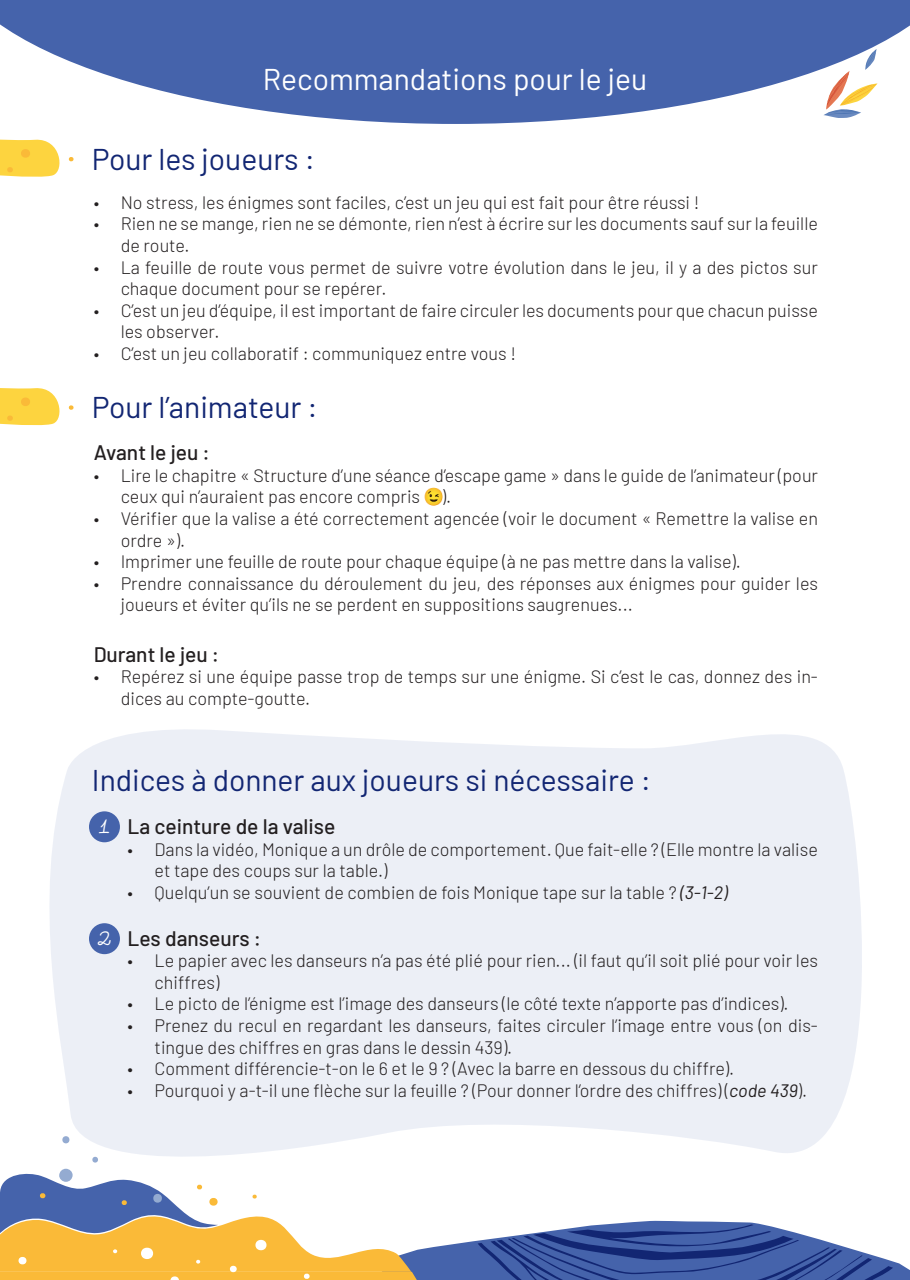
<style>
.page{position:relative;width:910px;height:1280px;background:#fff}
.page>*{position:absolute;margin:0;border:0;box-sizing:border-box;transform-origin:0 0}
.Titre_3{font:30px "Barlow";color:#122673}
.Titre_3_blanc{font:30px "Barlow";color:#fff}
.Numéros{font:27px "Bad Script";color:#fff}
.t1{font:500 21px "Barlow";color:#231f20}
.t2{font:300 18px/21.6px "Barlow";color:#231f20}
.s1{font-weight:400;font-style:italic}
</style>
<div class="page">
<div style="left:49px;top:729px;width:813px;height:407px;background:#eceff6"></div>
<svg style="left:0;top:0;width:910px;height:124px;fill:#4563ab"></svg>
<svg style="left:0;top:1136px;width:910px;height:144px"></svg>
<svg style="left:0;top:139px;width:74px;height:38px"></svg>
<svg style="left:0;top:388px;width:74px;height:38px"></svg>
<div style="left:89px;top:811px;width:31px;height:31px;background:#4563ab;border-radius:50%"></div>
<div style="left:89px;top:923px;width:31px;height:31px;background:#4563ab;border-radius:50%"></div>
<svg style="left:823px;top:49px;width:54px;height:69px"></svg>
<img style="left:424px;top:487px;width:19px;height:19px">
<p class="Titre_3_blanc" style="left:263px;top:57px;width:386px">Recommandations pour le jeu</p>
<p class="Titre_3" style="left:92px;top:137px;width:224px">Pour les joueurs :</p>
<p class="t2" style="left:94px;top:190px;width:607px">• No stress, les énigmes sont faciles, c’est un jeu qui est fait pour être réussi !</p>
<p class="t2" style="left:121px;top:212px;width:699px;text-indent:-27px">• Rien ne se mange, rien ne se démonte, rien n’est à écrire sur les documents sauf sur la feuille de route.</p>
<p class="t2" style="left:121px;top:255px;width:699px;text-indent:-27px">• La feuille de route vous permet de suivre votre évolution dans le jeu, il y a des pictos sur chaque document pour se repérer.</p>
<p class="t2" style="left:121px;top:298px;width:699px;text-indent:-27px">• C’est un jeu d’équipe, il est important de faire circuler les documents pour que chacun puisse les observer.</p>
<p class="t2" style="left:94px;top:341px;width:424px">• C’est un jeu collaboratif : communiquez entre vous !</p>
<p class="Titre_3" style="left:92px;top:385px;width:227px">Pour l’animateur :</p>
<p class="t1" style="left:94px;top:437px;width:118px">Avant le jeu :</p>
<p class="t2" style="left:121px;top:463px;width:699px;text-indent:-27px">• Lire le chapitre « Structure d’une séance d’escape game » dans le guide de l’animateur (pour ceux qui n’auraient pas encore compris ).</p>
<p class="t2" style="left:121px;top:506px;width:699px;text-indent:-27px">• Vérifier que la valise a été correctement agencée (voir le document « Remettre la valise en ordre »).</p>
<p class="t2" style="left:94px;top:549px;width:649px">• Imprimer une feuille de route pour chaque équipe (à ne pas mettre dans la valise).</p>
<p class="t2" style="left:121px;top:571px;width:699px;text-indent:-27px">• Prendre connaissance du déroulement du jeu, des réponses aux énigmes pour guider les joueurs et éviter qu’ils ne se perdent en suppositions saugrenues...</p>
<p class="t1" style="left:94px;top:639px;width:127px">Durant le jeu :</p>
<p class="t2" style="left:121px;top:665px;width:699px;text-indent:-27px">• Repérez si une équipe passe trop de temps sur une énigme. Si c’est le cas, donnez des in&shy;dices au compte-goutte.</p>
<p class="Titre_3" style="left:92px;top:759px;width:560px">Indices à donner aux joueurs si nécessaire :</p>
<p class="Numéros" style="left:101px;top:808px;width:11px">1</p>
<p class="Numéros" style="left:99px;top:920px;width:15px">2</p>
<p class="t1" style="left:128px;top:811px;width:209px">La ceinture de la valise</p>
<p class="t2" style="left:155px;top:837px;width:665px;text-indent:-27px">• Dans la vidéo, Monique a un drôle de comportement. Que fait-elle ? (Elle montre la valise et tape des coups sur la table.)</p>
<p class="t2" style="left:128px;top:880px;width:602px">• Quelqu’un se souvient de combien de fois Monique tape sur la table ? <span class="s1">(3-1-2)</span></p>
<p class="t1" style="left:128px;top:923px;width:135px">Les danseurs :</p>
<p class="t2" style="left:155px;top:948px;width:665px;text-indent:-27px">• Le papier avec les danseurs n’a pas été plié pour rien... (il faut qu’il soit plié pour voir les chiffres)</p>
<p class="t2" style="left:128px;top:992px;width:663px">• Le picto de l’énigme est l’image des danseurs (le côté texte n’apporte pas d’indices).</p>
<p class="t2" style="left:155px;top:1013px;width:665px;text-indent:-27px">• Prenez du recul en regardant les danseurs, faites circuler l’image entre vous (on dis&shy;tingue des chiffres en gras dans le dessin 439).</p>
<p class="t2" style="left:128px;top:1056px;width:608px">• Comment différencie-t-on le 6 et le 9 ? (Avec la barre en dessous du chiffre).</p>
<p class="t2" style="left:128px;top:1078px;width:681px">• Pourquoi y a-t-il une flèche sur la feuille ? (Pour donner l’ordre des chiffres) (<span class="s1">code 439</span>).</p>
</div>
